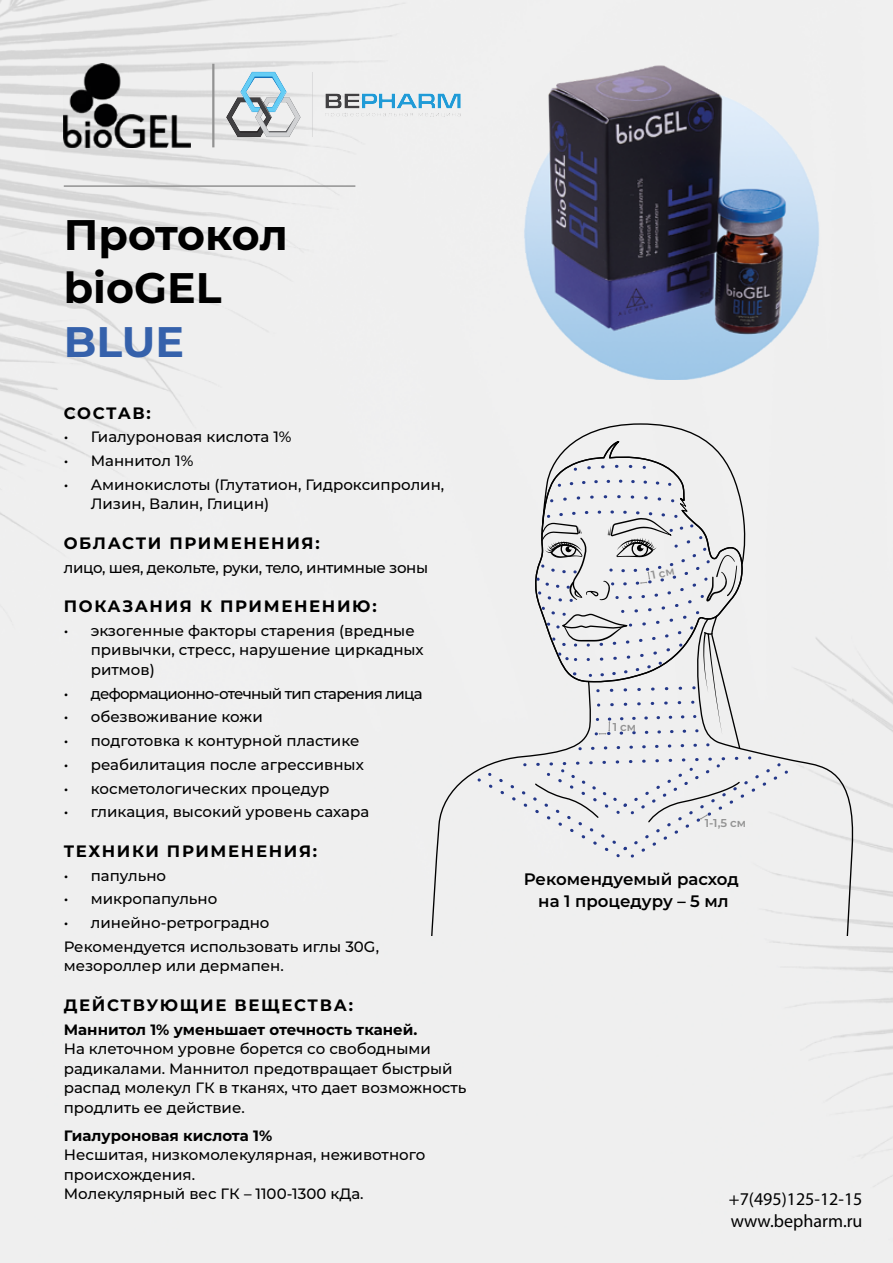
<style>
.page{position:relative;width:893px;height:1263px;background:#efefef}
.page>*{position:absolute;margin:0;border:0;box-sizing:border-box;transform-origin:0 0}
.t1{font:700 42.75px/53.7px "Montserrat";color:#000}
.t2{font:700 42.75px "Montserrat";color:#3561ab}
.t3{font:18px/21.6px "Myriad Pro";color:#000}
.t4{font:600 16.65px/21.8px "Montserrat";color:#000;text-align:center}
.t5{font:700 16.5px "Montserrat";letter-spacing:.1em;color:#000}
.t6{font:500 15px/19.5px "Montserrat";color:#000}
.t7{font:700 15px "Montserrat";color:#000}
.t8{font:500 15px "Montserrat";letter-spacing:-.025em;color:#000}
.t9{font:500 15px "Montserrat";letter-spacing:-.05em;color:#000}
.t10{font:600 11.4px "Montserrat";color:#929292}
</style>
<div class="page">
<img style="left:64px;top:64px;width:126px;height:83px">
<hr style="left:212px;top:64px;width:2px;height:83px;background:#929292">
<hr style="left:64px;top:185px;width:291px;height:2px;background:#929292">
<img style="left:513px;top:64px;width:316px;height:316px">
<div style="left:787px;top:618px;width:69px;height:317px;background:#efefef"></div>
<img style="left:226px;top:68px;width:235px;height:73px">
<div style="left:430px;top:423px;width:357px;height:512px;background:#efefef"></div>
<h1 class="t1" style="left:64px;top:205px;width:226px">Протокол bioGEL</h1>
<h1 class="t2" style="left:64px;top:311px;width:122px">BLUE</h1>
<p class="t5" style="left:64px;top:401px;width:89px">СОСТАВ:</p>
<p class="t6" style="left:64px;top:427px;width:229px">• Гиалуроновая кислота 1%</p>
<p class="t6" style="left:64px;top:450px;width:131px">• Маннитол 1%</p>
<p class="t6" style="left:91px;top:474px;width:355px;text-indent:-27px">• Аминокислоты (Глутатион, Гидроксипролин,<br>Лизин, Валин, Глицин)</p>
<p class="t5" style="left:64px;top:531px;width:257px">ОБЛАСТИ ПРИМЕНЕНИЯ:</p>
<p class="t8" style="left:64px;top:557px;width:366px">лицо, шея, декольте, руки, тело, интимные зоны</p>
<p class="t5" style="left:64px;top:594px;width:314px">ПОКАЗАНИЯ К ПРИМЕНЕНИЮ:</p>
<p class="t6" style="left:91px;top:620px;width:334px;text-indent:-27px">• экзогенные факторы старения (вредные привычки, стресс, нарушение циркадных ритмов)</p>
<p class="t9" style="left:64px;top:683px;width:360px">• деформационно-отечный тип старения лица</p>
<p class="t6" style="left:64px;top:707px;width:201px">• обезвоживание кожи</p>
<p class="t6" style="left:64px;top:730px;width:297px">• подготовка к контурной пластике</p>
<p class="t6" style="left:64px;top:754px;width:302px">• реабилитация после агрессивных</p>
<p class="t6" style="left:64px;top:778px;width:267px">• косметологических процедур</p>
<p class="t6" style="left:64px;top:802px;width:307px">• гликация, высокий уровень сахара</p>
<p class="t5" style="left:64px;top:839px;width:255px">ТЕХНИКИ ПРИМЕНЕНИЯ:</p>
<p class="t6" style="left:64px;top:865px;width:104px">• папульно</p>
<p class="t6" style="left:64px;top:889px;width:155px">• микропапульно</p>
<p class="t6" style="left:64px;top:910px;width:317px;line-height:23.7px">• линейно-ретроградно<br>Рекомендуется использовать иглы 30G,</p>
<p class="t6" style="left:64px;top:956px;width:222px">мезороллер или дермапен.</p>
<p class="t5" style="left:64px;top:993px;width:291px">ДЕЙСТВУЮЩИЕ ВЕЩЕСТВА:</p>
<p class="t7" style="left:64px;top:1018px;width:355px">Маннитол 1% уменьшает отечность тканей.</p>
<p class="t6" style="left:64px;top:1038px;width:404px">На клеточном уровне борется со свободными радикалами. Маннитол предотвращает быстрый распад молекул ГК в тканях, что дает возможность продлить ее действие.</p>
<p class="t7" style="left:64px;top:1124px;width:210px">Гиалуроновая кислота 1%</p>
<p class="t6" style="left:64px;top:1144px;width:363px">Несшитая, низкомолекулярная, неживотного происхождения.<br>Молекулярный вес ГК – 1100-1300 кДа.</p>
<p class="t10" style="left:613px;top:719px;width:25px">1 см</p>
<p class="t10" style="left:705px;top:815px;width:43px">1-1,5 см</p>
<p class="t4" style="left:524px;top:867px;width:217px">Рекомендуемый расход на 1 процедуру – 5 мл</p>
<p class="t3" style="left:729px;top:1188px;width:135px">+7(495)125-12-15 www.bepharm.ru</p>
</div>
